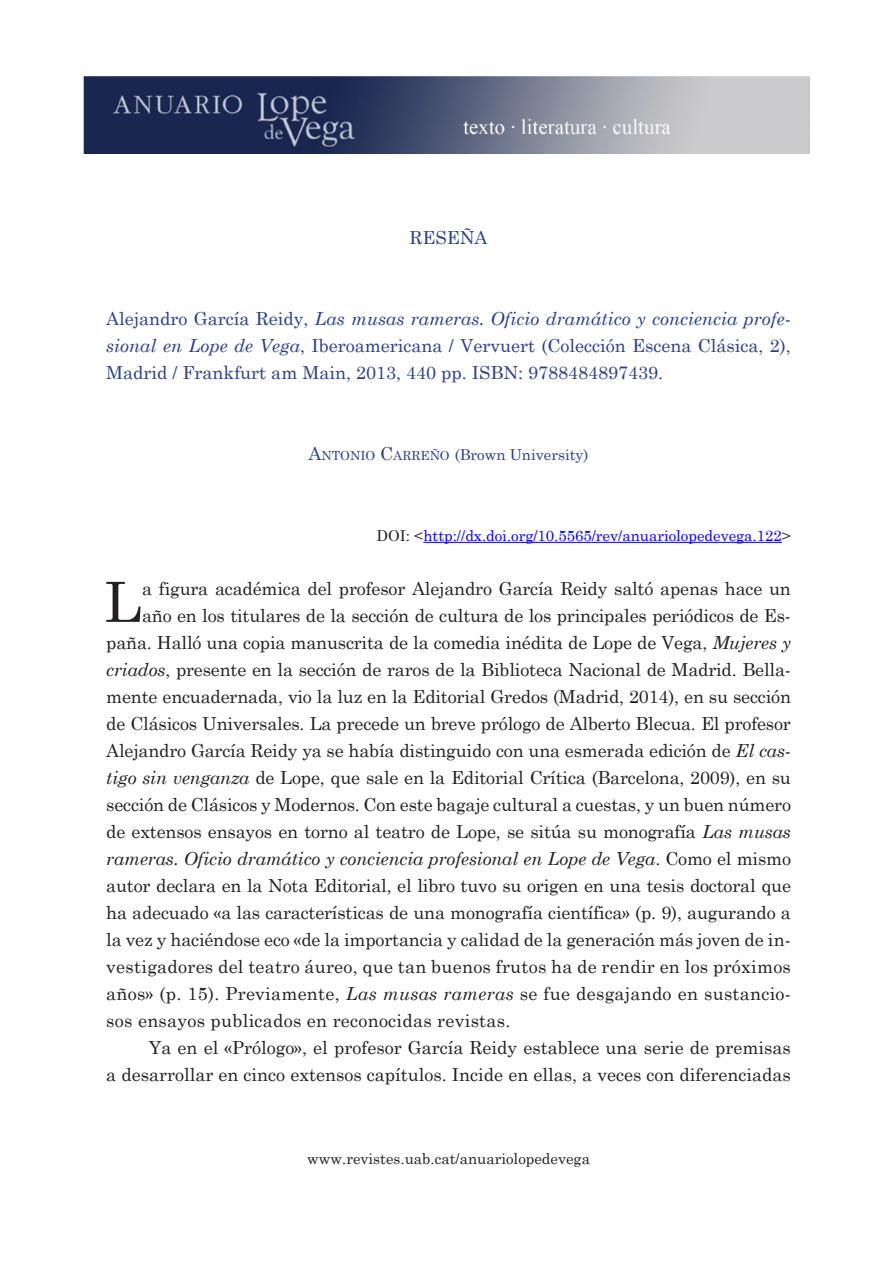
<style>
.page{position:relative;width:893px;height:1263px;background:#fff}
.page>*{position:absolute;margin:0;border:0;box-sizing:border-box;transform-origin:0 0}
.t1{font:55.35px "Century Schoolbook";color:#231f20}
.t2{font:18px "Century Schoolbook";letter-spacing:-.01em;color:#231f20}
.t3{font:18px/27px "Century Schoolbook";color:#253f8e;text-align:justify}
.t4{font:18px "Century Schoolbook";letter-spacing:.015em;color:#231f20}
.t5{font:italic 18px "Century Schoolbook";letter-spacing:-.01em;color:#231f20}
.t6{font:15px "Century Schoolbook";color:#00f}
.t7{font:15px "Century Schoolbook";color:#231f20}
.t8{font:15px "Century Schoolbook";color:#253f8e}
.s1{font-style:italic}
.s2{font-size:18px}
.s3{font-size:12.6px}
.s4{color:#231f20}
.s5{font-style:normal}
</style>
<div class="page">
<hr style="left:423px;top:542px;width:359px;height:1px;background:#00f">
<img style="left:84px;top:77px;width:725px;height:77px">
<p class="t3" style="left:410px;top:223px;width:79px">reseña</p>
<p class="t3" style="left:106px;top:304px;width:686px">Alejandro García Reidy, <span class="s1">Las musas rameras. Oficio dramático y conciencia profe&shy;sional en Lope de Vega</span>, Iberoamericana / Vervuert (Colección Escena Clásica, 2), Madrid / Frankfurt am Main, 2013, 440 pp. ISBN: 9788484897439.</p>
<p class="t8" style="left:309px;top:445px;width:282px"><span class="s2">A</span><span class="s3">NTONIO</span> <span class="s2">C</span><span class="s3">ARREÑO</span> (Brown University)</p>
<p class="t6" style="left:376px;top:526px;width:416px"><span class="s4">DOI: &lt;</span>http://dx.doi.org/10.5565/rev/anuariolopedevega.122<span class="s4">&gt;</span></p>
<h1 class="t1" style="left:105px;top:567px;width:38px">L</h1>
<p class="t2" style="left:142px;top:577px;width:650px">a figura académica del profesor Alejandro García Reidy saltó apenas hace un</p>
<p class="t2" style="left:142px;top:604px;width:650px">año en los titulares de la sección de cultura de los principales periódicos de Es-</p>
<p class="t2" style="left:106px;top:631px;width:686px">paña. Halló una copia manuscrita de la comedia inédita de Lope de Vega, <span class="s1">Mujeres y</span></p>
<p class="t2" style="left:106px;top:658px;width:686px"><span class="s1">criados</span>, presente en la sección de raros de la Biblioteca Nacional de Madrid. Bella-</p>
<p class="t2" style="left:106px;top:685px;width:686px">mente encuadernada, vio la luz en la Editorial Gredos (Madrid, 2014), en su sección</p>
<p class="t2" style="left:106px;top:712px;width:686px">de Clásicos Universales. La precede un breve prólogo de Alberto Blecua. El profesor</p>
<p class="t2" style="left:106px;top:739px;width:686px">Alejandro García Reidy ya se había distinguido con una esmerada edición de <span class="s1">El cas-</span></p>
<p class="t2" style="left:106px;top:766px;width:686px"><span class="s1">tigo sin venganza</span> de Lope, que sale en la Editorial Crítica (Barcelona, 2009), en su</p>
<p class="t2" style="left:106px;top:793px;width:686px">sección de Clásicos y Modernos. Con este bagaje cultural a cuestas, y un buen número</p>
<p class="t2" style="left:106px;top:820px;width:686px">de extensos ensayos en torno al teatro de Lope, se sitúa su monografía <span class="s1">Las musas</span></p>
<p class="t5" style="left:106px;top:847px;width:686px">rameras. Oficio dramático y conciencia profesional en Lope de Vega<span class="s5">. Como el mismo</span></p>
<p class="t2" style="left:106px;top:874px;width:686px">autor declara en la Nota Editorial, el libro tuvo su origen en una tesis doctoral que</p>
<p class="t2" style="left:106px;top:901px;width:686px">ha adecuado «a las características de una monografía científica» (p. 9), augurando a</p>
<p class="t2" style="left:106px;top:928px;width:686px">la vez y haciéndose eco «de la importancia y calidad de la generación más joven de in-</p>
<p class="t4" style="left:106px;top:955px;width:686px">vestigadores del teatro áureo, que tan buenos frutos ha de rendir en los próximos</p>
<p class="t4" style="left:106px;top:982px;width:686px">años» (p. 15). Previamente, <span class="s1">Las musas rameras</span> se fue desgajando en sustancio-</p>
<p class="t4" style="left:106px;top:1009px;width:406px">sos ensayos publicados en reconocidas revistas.</p>
<p class="t2" style="left:149px;top:1036px;width:644px">Ya en el «Prólogo», el profesor García Reidy establece una serie de premisas</p>
<p class="t2" style="left:106px;top:1063px;width:686px">a desarrollar en cinco extensos capítulos. Incide en ellas, a veces con diferenciadas</p>
<p class="t7" style="left:307px;top:1149px;width:284px">www.revistes.uab.cat/anuariolopedevega</p>
</div>
